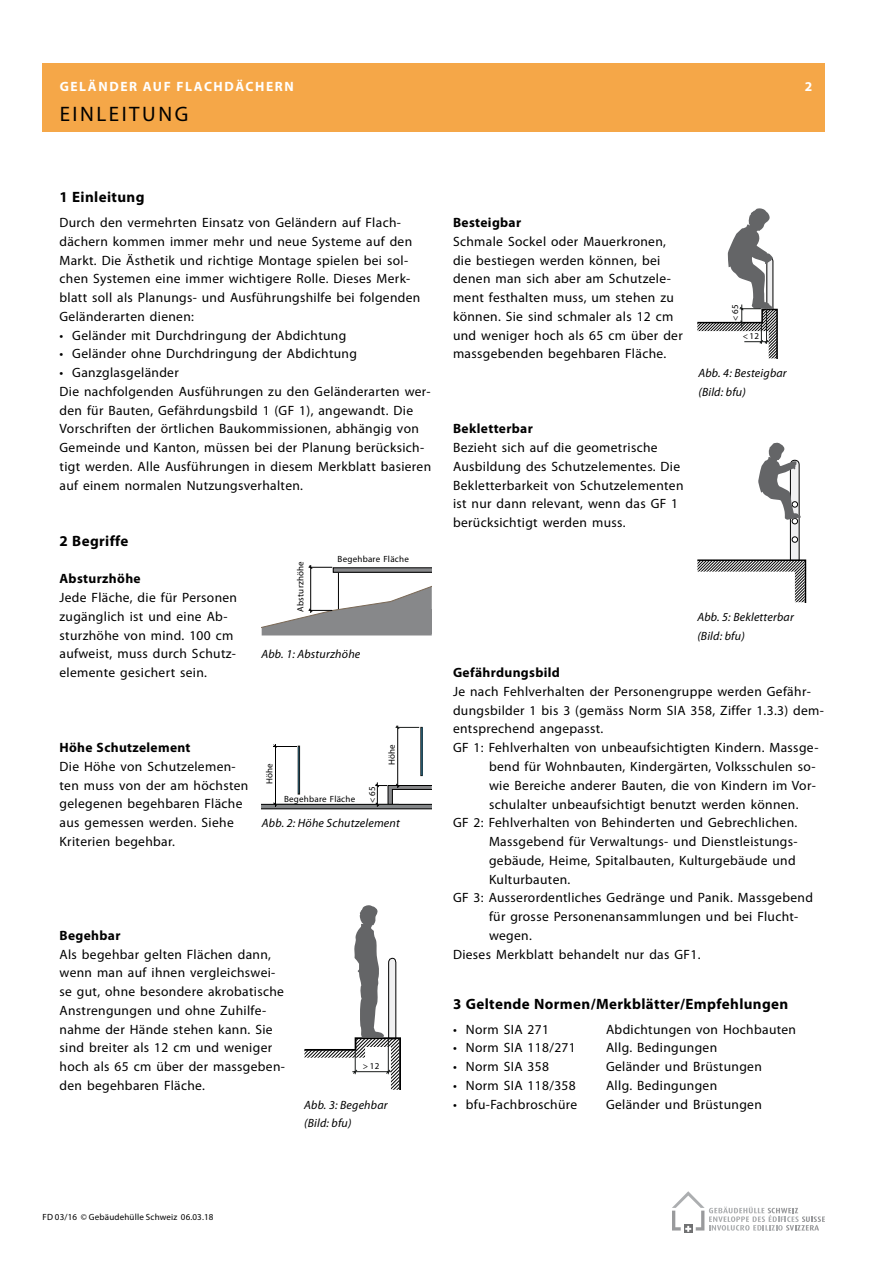
<style>
.page{position:relative;width:893px;height:1263px;background:#fff}
.page>*{position:absolute;margin:0;border:0;box-sizing:border-box;transform-origin:0 0}
.t1{font:21px "Myriad Pro";letter-spacing:.12em;color:#000}
.t2{font:700 15px "Myriad Pro";letter-spacing:.025em;color:#000}
.t3{font:13.5px/18.8px "Myriad Pro";letter-spacing:.025em;color:#000}
.t4{font:700 13.5px "Myriad Pro";letter-spacing:.025em;color:#000}
.t5{font:700 13.5px "Myriad Pro";letter-spacing:.12em;color:#fff}
.t6{font:italic 12px/18.8px "Myriad Pro";letter-spacing:.015em;color:#000}
.t7{font:9px "Myriad Pro";letter-spacing:.025em;color:#000}
</style>
<div class="page">
<div style="left:43px;top:64px;width:782px;height:68px;background:#f5a748"></div>
<svg style="left:262px;top:565px;width:170px;height:70px"></svg>
<hr style="left:428px;top:609px;width:4px;height:25px;background:#87888a">
<svg style="left:697px;top:442px;width:110px;height:160px"></svg>
<hr style="left:275px;top:744px;width:1px;height:63px;background:#000">
<svg style="left:273px;top:744px;width:24px;height:4px"></svg>
<div style="left:298px;top:746px;width:2px;height:48px;border:1px solid #1a1d1c"></div>
<hr style="left:397px;top:726px;width:1px;height:62px;background:#000">
<svg style="left:395px;top:725px;width:24px;height:5px"></svg>
<svg style="left:262px;top:782px;width:170px;height:27px"></svg>
<svg style="left:304px;top:905px;width:97px;height:185px"></svg>
<svg style="left:697px;top:208px;width:81px;height:150px"></svg>
<div style="left:684px;top:1224px;width:9px;height:9px;background:#707172"></div>
<svg style="left:672px;top:1191px;width:153px;height:41px"></svg>
<p class="t5" style="left:60px;top:79px;width:236px">GELÄNDER AUF FLACHDÄCHERN</p>
<p class="t5" style="left:805px;top:79px;width:9px">2</p>
<h1 class="t1" style="left:60px;top:102px;width:130px">EINLEITUNG</h1>
<p class="t2" style="left:60px;top:189px;width:86px">1 Einleitung</p>
<p class="t3" style="left:60px;top:213px;width:362px">Durch den vermehrten Einsatz von Geländern auf Flach&shy;dächern kommen immer mehr und neue Systeme auf den Markt. Die Ästhetik und richtige Montage spielen bei sol&shy;chen Systemen eine immer wichtigere Rolle. Dieses Merk&shy;blatt soll als Planungs- und Ausführungshilfe bei folgenden Geländerarten dienen:</p>
<p class="t3" style="left:60px;top:326px;width:288px">• Geländer mit Durchdringung der Abdichtung</p>
<p class="t3" style="left:60px;top:345px;width:299px">• Geländer ohne Durchdringung der Abdichtung</p>
<p class="t3" style="left:60px;top:363px;width:373px">• Ganzglasgeländer<br>Die nachfolgenden Ausführungen zu den Geländerarten wer&shy;den für Bauten, Gefährdungsbild 1 (GF 1), angewandt. Die Vorschriften der örtlichen Baukommissionen, abhängig von Gemeinde und Kanton, müssen bei der Planung berücksich&shy;tigt werden. Alle Ausführungen in diesem Merkblatt basieren auf einem normalen Nutzungsverhalten.</p>
<p class="t2" style="left:60px;top:532px;width:70px">2 Begriffe</p>
<p class="t4" style="left:60px;top:571px;width:83px">Absturzhöhe</p>
<p class="t3" style="left:60px;top:588px;width:179px">Jede Fläche, die für Personen zugänglich ist und eine Ab&shy;sturzhöhe von mind. 100 cm aufweist, muss durch Schutz&shy;elemente gesichert sein.</p>
<p class="t7" style="left:296px;top:612px;width:52px;rotate:-90deg">Absturzhöhe</p>
<p class="t7" style="left:338px;top:554px;width:73px">Begehbare Fläche</p>
<p class="t6" style="left:261px;top:645px;width:100px">Abb. 1: Absturzhöhe</p>
<p class="t4" style="left:60px;top:740px;width:133px">Höhe Schutzelement</p>
<p class="t3" style="left:60px;top:757px;width:190px">Die Höhe von Schutzelemen&shy;ten muss von der am höchsten gelegenen begehbaren Fläche aus gemessen werden. Siehe<br>Kriterien begehbar.</p>
<p class="t7" style="left:265px;top:784px;width:22px;rotate:-90deg">Höhe</p>
<p class="t7" style="left:284px;top:794px;width:73px">Begehbare Fläche</p>
<p class="t7" style="left:367px;top:803px;width:18px;rotate:-90deg">&lt;65</p>
<p class="t7" style="left:387px;top:765px;width:22px;rotate:-90deg">Höhe</p>
<p class="t6" style="left:262px;top:814px;width:139px">Abb. 2: Höhe Schutzelement</p>
<p class="t4" style="left:60px;top:928px;width:62px">Begehbar</p>
<p class="t3" style="left:60px;top:945px;width:227px">Als begehbar gelten Flächen dann, wenn man auf ihnen vergleichswei&shy;se gut, ohne besondere akrobatische<br>Anstrengungen und ohne Zuhilfe&shy;nahme der Hände stehen kann. Sie sind breiter als 12 cm und weniger hoch als 65 cm über der massgeben&shy;den begehbaren Fläche.</p>
<p class="t7" style="left:363px;top:1061px;width:18px">&gt;12</p>
<p class="t6" style="left:304px;top:1095px;width:85px">Abb. 3: Begehbar (Bild: bfu)</p>
<p class="t4" style="left:453px;top:215px;width:70px">Besteigbar</p>
<p class="t3" style="left:453px;top:232px;width:231px">Schmale Sockel oder Mauerkronen, die bestiegen werden können, bei denen man sich aber am Schutzele&shy;ment festhalten muss, um stehen zu können. Sie sind schmaler als 12 cm und weniger hoch als 65 cm über der massgebenden begehbaren Fläche.</p>
<p class="t4" style="left:453px;top:421px;width:81px">Bekletterbar</p>
<p class="t3" style="left:453px;top:438px;width:232px">Bezieht sich auf die geometrische Ausbildung des Schutzelementes. Die Bekletterbarkeit von Schutzelementen ist nur dann relevant, wenn das GF 1 berücksichtigt werden muss.</p>
<p class="t7" style="left:730px;top:321px;width:18px;rotate:-90deg">&lt;65</p>
<p class="t7" style="left:743px;top:331px;width:18px">&lt;12</p>
<p class="t6" style="left:698px;top:364px;width:90px">Abb. 4: Besteigbar (Bild: bfu)</p>
<p class="t6" style="left:697px;top:608px;width:98px">Abb. 5: Bekletterbar (Bild: bfu)</p>
<p class="t4" style="left:453px;top:665px;width:108px">Gefährdungsbild</p>
<p class="t3" style="left:453px;top:682px;width:359px">Je nach Fehlverhalten der Personengruppe werden Gefähr-</p>
<p class="t3" style="left:453px;top:701px;width:372px">dungsbilder 1 bis 3 (gemäss Norm SIA 358, Ziffer 1.3.3) dem-</p>
<p class="t3" style="left:453px;top:720px;width:152px">entsprechend angepasst.</p>
<p class="t3" style="left:453px;top:739px;width:367px">GF 1: Fehlverhalten von unbeaufsichtigten Kindern. Massge-</p>
<p class="t3" style="left:489px;top:757px;width:328px">bend für Wohnbauten, Kindergärten, Volksschulen so-</p>
<p class="t3" style="left:489px;top:776px;width:328px">wie Bereiche anderer Bauten, die von Kindern im Vor-</p>
<p class="t3" style="left:489px;top:795px;width:311px">schulalter unbeaufsichtigt benutzt werden können.</p>
<p class="t3" style="left:453px;top:814px;width:346px">GF 2: Fehlverhalten von Behinderten und Gebrechlichen.</p>
<p class="t3" style="left:489px;top:832px;width:310px">Massgebend für Verwaltungs- und Dienstleistungs-</p>
<p class="t3" style="left:489px;top:851px;width:308px">gebäude, Heime, Spitalbauten, Kulturgebäude und</p>
<p class="t3" style="left:489px;top:870px;width:83px">Kulturbauten.</p>
<p class="t3" style="left:453px;top:889px;width:361px">GF 3: Ausserordentliches Gedränge und Panik. Massgebend</p>
<p class="t3" style="left:489px;top:907px;width:310px">für grosse Personenansammlungen und bei Flucht-</p>
<p class="t3" style="left:489px;top:926px;width:44px">wegen.</p>
<p class="t3" style="left:453px;top:945px;width:249px">Dieses Merkblatt behandelt nur das GF1.</p>
<p class="t2" style="left:453px;top:995px;width:337px">3 Geltende Normen/Merkblätter/Empfehlungen</p>
<p class="t3" style="left:453px;top:1020px;width:97px">• Norm SIA 271</p>
<p class="t3" style="left:606px;top:1020px;width:192px">Abdichtungen von Hochbauten</p>
<p class="t3" style="left:453px;top:1039px;width:124px">• Norm SIA 118/271</p>
<p class="t3" style="left:606px;top:1039px;width:113px">Allg. Bedingungen</p>
<p class="t3" style="left:453px;top:1057px;width:97px">• Norm SIA 358</p>
<p class="t3" style="left:606px;top:1057px;width:157px">Geländer und Brüstungen</p>
<p class="t3" style="left:453px;top:1076px;width:124px">• Norm SIA 118/358</p>
<p class="t3" style="left:606px;top:1076px;width:113px">Allg. Bedingungen</p>
<p class="t3" style="left:453px;top:1095px;width:126px">• bfu-Fachbroschüre</p>
<p class="t3" style="left:606px;top:1095px;width:157px">Geländer und Brüstungen</p>
<p class="t7" style="left:43px;top:1212px;width:173px">FD 03/16 © Gebäudehülle Schweiz 06.03.18</p>
</div>
